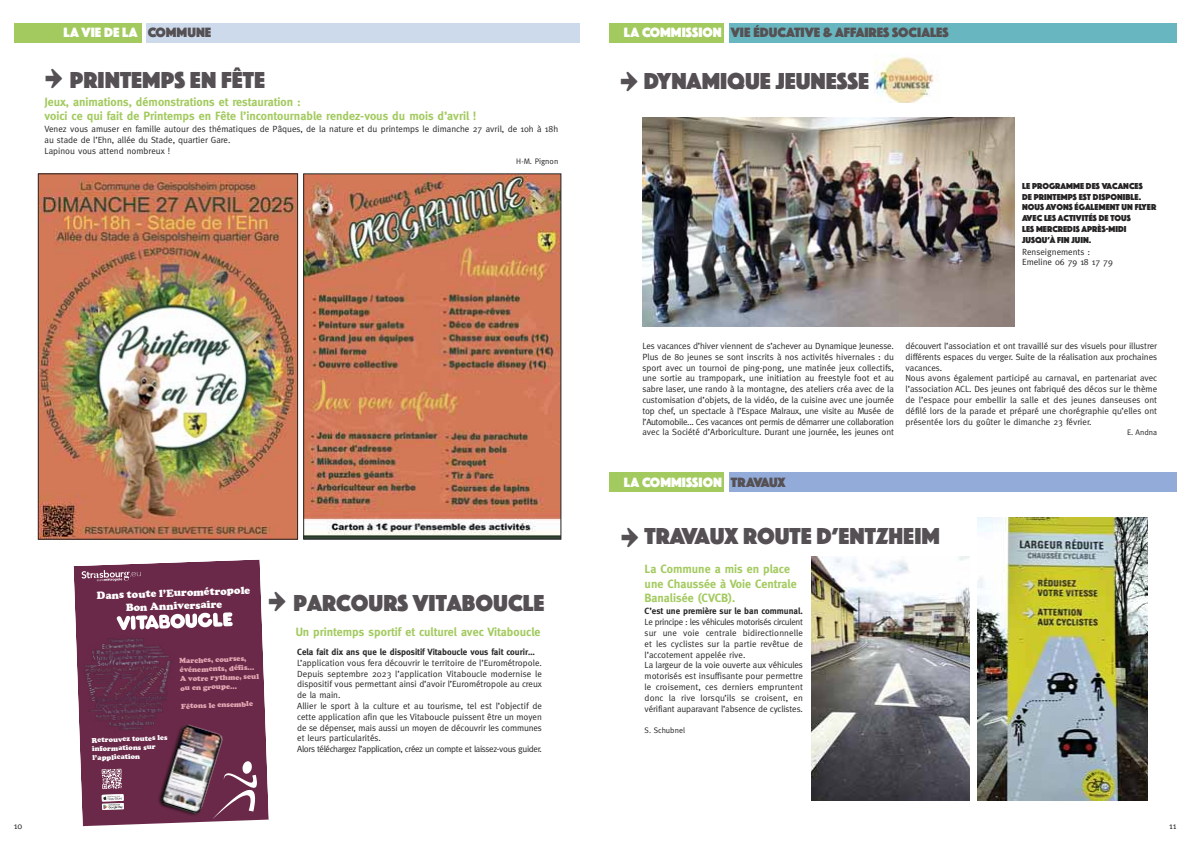
<style>
.page{position:relative;width:1191px;height:842px;background:#fff}
.page>*{position:absolute;margin:0;border:0;box-sizing:border-box;transform-origin:0 0}
.t1{font:24px "Phosphate Solid";color:#555053}
.t2{font:19.8px "Arrowstfb";color:#555053}
.t3{font:14px "Phosphate Solid";color:#555053}
.t4{font:14px "Phosphate Solid";color:#fff}
.t5{font:14px "Phosphate Solid";letter-spacing:-.02em;color:#555053}
.t6{font:700 12px/14.4px "Meta";color:#a3ca5f}
.t7{font:900 10.8px/13px "Cooper";color:#fff;text-align:center}
.t8{font:9px/10.8px "Meta";color:#272526;text-align:justify}
.t9{font:9px/10.8px "Phosphate Solid";color:#272526}
.t10{font:700 9px "Meta";color:#272526}
.t11{font:9px "Meta";letter-spacing:-.04em;color:#272526}
.t12{font:8px "Meta";color:#272526}
.t13{font:900 7.6px/9.1px "Cooper";color:#e1a6b2}
.t14{font:900 7.4px/8.8px "Cooper";color:#fff}
</style>
<div class="page">
<img style="left:874px;top:56px;width:60px;height:46px">
<img style="left:642px;top:118px;width:372px;height:208px">
<div style="left:729px;top:23px;width:447px;height:20px;background:#68b7c0"></div>
<div style="left:609px;top:23px;width:115px;height:20px;background:#a3ca5f"></div>
<div style="left:146px;top:23px;width:433px;height:20px;background:#cddaec"></div>
<div style="left:14px;top:23px;width:128px;height:20px;background:#a3ca5f"></div>
<img style="left:40px;top:176px;width:256px;height:361px">
<div style="left:38px;top:174px;width:260px;height:365px;border:1px solid #272526"></div>
<img style="left:305px;top:176px;width:254px;height:361px">
<div style="left:303px;top:174px;width:258px;height:365px;border:1px solid #272526"></div>
<svg style="left:73px;top:559px;width:196px;height:267px;fill:#6b2949"></svg>
<svg style="left:82px;top:570px;width:59px;height:11px"></svg>
<img style="left:78px;top:633px;width:102px;height:101px">
<svg style="left:117px;top:612px;width:116px;height:18px"></svg>
<img style="left:144px;top:711px;width:95px;height:113px">
<svg style="left:212px;top:761px;width:45px;height:58px"></svg>
<svg style="left:102px;top:769px;width:22px;height:41px"></svg>
<img style="left:977px;top:517px;width:170px;height:283px">
<div style="left:729px;top:472px;width:447px;height:20px;background:#93abd8"></div>
<div style="left:609px;top:472px;width:115px;height:20px;background:#a3ca5f"></div>
<img style="left:811px;top:556px;width:158px;height:244px">
<p class="t4" style="left:63px;top:24px;width:76px">LA VIE DE LA</p>
<p class="t3" style="left:148px;top:24px;width:65px">COMMUNE</p>
<p class="t2" style="left:45px;top:68px;width:20px">Z</p>
<p class="t1" style="left:70px;top:65px;width:197px">PRINTEMPS EN FÊTE</p>
<p class="t6" style="left:45px;top:95px;width:258px">Jeux, animations, démonstrations et restauration :</p>
<p class="t6" style="left:45px;top:110px;width:433px">voici ce qui fait de Printemps en Fête l’incontournable rendez-vous du mois d’avril !</p>
<p class="t8" style="left:45px;top:124px;width:515px">Venez vous amuser en famille autour des thématiques de Pâques, de la nature et du printemps le dimanche 27 avril, de 10h à 18h au stade de l’Ehn, allée du Stade, quartier Gare.</p>
<p class="t8" style="left:45px;top:146px;width:127px">Lapinou vous attend nombreux !</p>
<p class="t12" style="left:516px;top:158px;width:43px">H-M. Pignon</p>
<p class="t7" style="left:97px;top:590px;width:155px;rotate:-2deg">Dans toute l’Eurométropole<br>Bon Anniversaire</p>
<p class="t14" style="left:92px;top:736px;width:77px;rotate:-2deg">Retrouvez toutes les informations sur l’application</p>
<p class="t13" style="left:179px;top:657px;width:81px;rotate:-2deg">Marches, courses, événements, défis...<br>A votre rythme, seul ou en groupe...</p>
<p class="t13" style="left:181px;top:702px;width:74px;rotate:-2deg">Fêtons le ensemble</p>
<p class="t2" style="left:268px;top:592px;width:20px">Z</p>
<p class="t1" style="left:293px;top:589px;width:252px">PARCOURS VITABOUCLE</p>
<p class="t10" style="left:297px;top:648px;width:239px">Cela fait dix ans que le dispositif Vitaboucle vous fait courir…</p>
<p class="t8" style="left:297px;top:658px;width:246px">L’application vous fera découvrir le territoire de l’Eurométropole.</p>
<p class="t8" style="left:297px;top:669px;width:246px">Depuis septembre 2023 l’application Vitaboucle modernise le dispositif vous permettant ainsi d’avoir l’Eurométropole au creux de la main.</p>
<p class="t8" style="left:297px;top:701px;width:246px">Allier le sport à la culture et au tourisme, tel est l’objectif de cette application afin que les Vitaboucle puissent être un moyen de se dépenser, mais aussi un moyen de découvrir les communes et leurs particularités.</p>
<p class="t11" style="left:297px;top:745px;width:246px">Alors téléchargez l’application, créez un compte et laissez-vous guider.</p>
<p class="t6" style="left:296px;top:626px;width:246px">Un printemps sportif et culturel avec Vitaboucle</p>
<p class="t4" style="left:624px;top:24px;width:99px">LA COMMISSION</p>
<p class="t3" style="left:731px;top:24px;width:219px">VIE ÉDUCATIVE &amp; AFFAIRES SOCIALES</p>
<p class="t2" style="left:619px;top:72px;width:20px">Z</p>
<p class="t1" style="left:643px;top:66px;width:227px">DYNAMIQUE JEUNESSE</p>
<p class="t9" style="left:1022px;top:180px;width:122px">LE PROGRAMME DES VACANCES</p>
<p class="t9" style="left:1022px;top:191px;width:121px">DE PRINTEMPS EST DISPONIBLE.</p>
<p class="t9" style="left:1022px;top:202px;width:136px">NOUS AVONS ÉGALEMENT UN FLYER<br>AVEC LES ACTIVITÉS DE TOUS</p>
<p class="t9" style="left:1022px;top:223px;width:106px">LES MERCREDIS APRÈS-MIDI</p>
<p class="t9" style="left:1022px;top:234px;width:71px">JUSQU’À FIN JUIN.</p>
<p class="t8" style="left:1022px;top:247px;width:70px">Renseignements :</p>
<p class="t8" style="left:1022px;top:258px;width:92px">Emeline 06 79 18 17 79</p>
<p class="t8" style="left:642px;top:341px;width:253px">Les vacances d’hiver viennent de s’achever au Dynamique Jeunesse.<br>Plus de 80 jeunes se sont inscrits à nos activités hivernales : du sport avec un tournoi de ping-pong, une matinée jeux collectifs, une sortie au trampopark, une initiation au freestyle foot et au sabre laser, une rando à la montagne, des ateliers créa avec de la customisation d’objets, de la vidéo, de la cuisine avec une journée top chef, un spectacle à l’Espace Malraux, une visite au Musée de l’Automobile... Ces vacances ont permis de démarrer une collaboration avec la Société d’Arboriculture. Durant une journée, les jeunes ont</p>
<p class="t8" style="left:905px;top:341px;width:253px">découvert l’association et ont travaillé sur des visuels pour illustrer différents espaces du verger. Suite de la réalisation aux prochaines vacances.</p>
<p class="t8" style="left:905px;top:374px;width:253px">Nous avons également participé au carnaval, en partenariat avec l’association ACL. Des jeunes ont fabriqué des décos sur le thème de l’espace pour embellir la salle et des jeunes danseuses ont défilé lors de la parade et préparé une chorégraphie qu’elles ont présentée lors du goûter le dimanche 23 février.</p>
<p class="t12" style="left:1127px;top:430px;width:32px">E. Andna</p>
<p class="t4" style="left:624px;top:473px;width:99px">LA COMMISSION</p>
<p class="t5" style="left:731px;top:473px;width:56px">TRAVAUX</p>
<p class="t2" style="left:620px;top:527px;width:20px">Z</p>
<p class="t1" style="left:644px;top:522px;width:297px">TRAVAUX ROUTE D’ENTZHEIM</p>
<p class="t6" style="left:644px;top:563px;width:154px">La Commune a mis en place une Chaussée à Voie Centrale<br>Banalisée (CVCB).</p>
<p class="t10" style="left:644px;top:608px;width:160px">C’est une première sur le ban communal.</p>
<p class="t8" style="left:644px;top:617px;width:160px">Le principe : les véhicules motorisés circulent sur une voie centrale bidirectionnelle et les cyclistes sur la partie revêtue de l’accotement appelée rive.</p>
<p class="t8" style="left:644px;top:660px;width:160px">La largeur de la voie ouverte aux véhicules motorisés est insuffisante pour permettre le croisement, ces derniers empruntent donc la rive lorsqu’ils se croisent, en vérifiant auparavant l’absence de cyclistes.</p>
<p class="t12" style="left:644px;top:727px;width:42px">S. Schubnel</p>
<p class="t8" style="left:14px;top:821px;width:10px">10</p>
<p class="t8" style="left:1169px;top:821px;width:9px">11</p>
</div>
